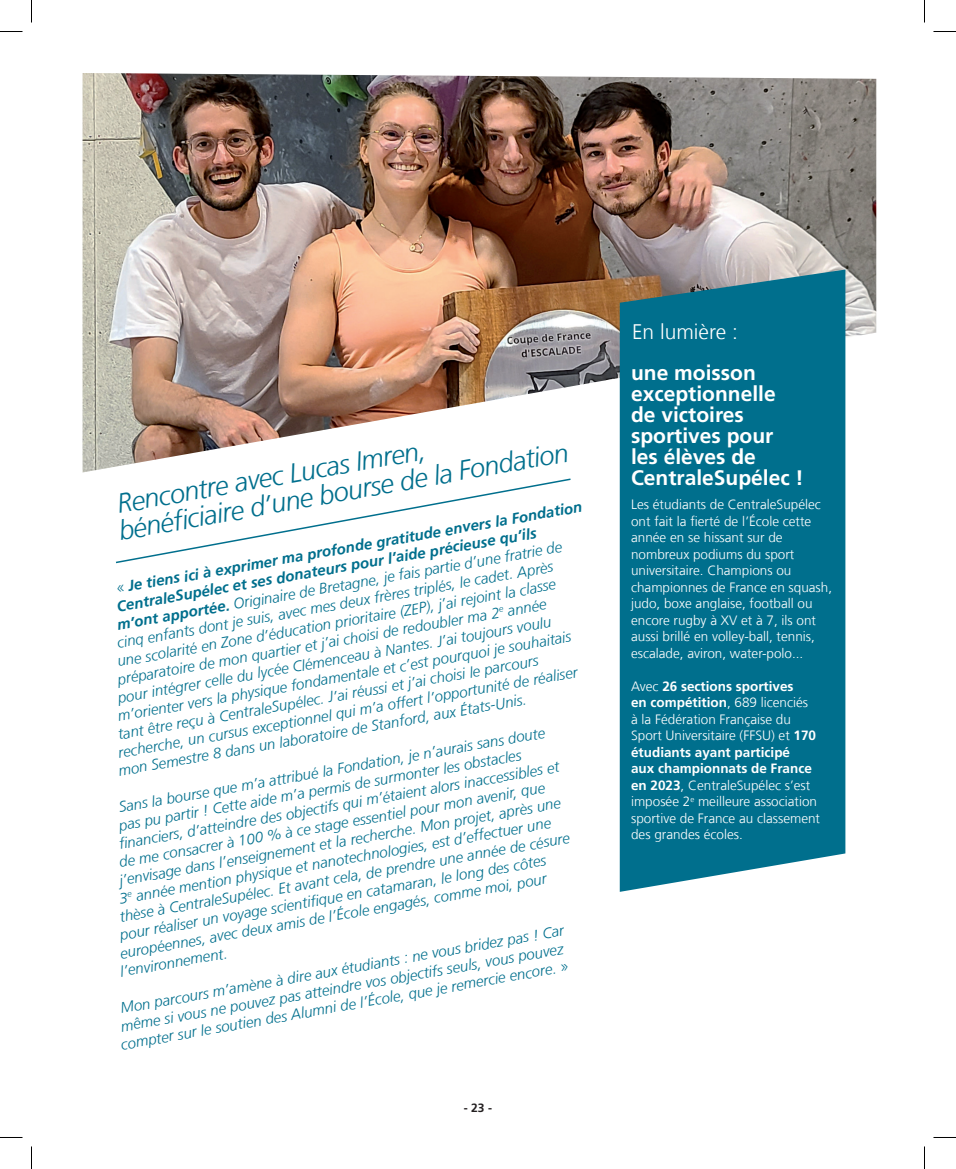
<style>
.page{position:relative;width:956px;height:1169px;background:#fff}
.page>*{position:absolute;margin:0;border:0;box-sizing:border-box;transform-origin:0 0}
.t1{font:italic 300 27px/27px "Frutiger LT Com";color:#006f8d}
.t2{font:700 21px/21px "Frutiger LT Com";color:#fff}
.t3{font:300 21px "Frutiger LT Com";color:#fff}
.t4{font:italic 300 15px/18px "Frutiger LT Com";color:#006f8d;text-align:center}
.t5{font:italic 700 15px "Frutiger LT Com";color:#006f8d}
.t6{font:300 13.5px/16.5px "Frutiger LT Com";color:#fff}
.t7{font:700 12px "Frutiger LT Com";color:#231f20}
.s1{font-weight:300}
.s2{font-weight:700}
</style>
<div class="page">
<img style="left:83px;top:73px;width:793px;height:399px">
<svg style="left:116px;top:478px;width:455px;height:86px"></svg>
<div style="left:620px;top:269px;width:225px;height:622px;background:#006f8d"></div>
<svg style="left:0;top:31px;width:22px;height:1px"></svg>
<svg style="left:933px;top:31px;width:23px;height:1px"></svg>
<svg style="left:0;top:1137px;width:22px;height:1px"></svg>
<svg style="left:933px;top:1137px;width:23px;height:1px"></svg>
<svg style="left:31px;top:0;width:1px;height:23px"></svg>
<svg style="left:31px;top:1146px;width:1px;height:23px"></svg>
<svg style="left:924px;top:0;width:1px;height:23px"></svg>
<svg style="left:924px;top:1146px;width:1px;height:23px"></svg>
<h1 class="t1" style="left:112px;top:491px;width:458px;rotate:-10deg">Rencontre avec Lucas Imren,<br>bénéfi ciaire d’une bourse de la Fondation</h1>
<p class="t5" style="left:115px;top:579px;width:474px;rotate:-10deg"><span class="s1">«</span> Je tiens ici à exprimer ma profonde gratitude envers la Fondation</p>
<p class="t5" style="left:115px;top:598px;width:427px;rotate:-10deg">CentraleSupélec et ses donateurs pour l’aide précieuse qu’ils</p>
<p class="t4" style="left:116px;top:616px;width:453px;rotate:-10deg"><span class="s2">m’ont apportée.</span> Originaire de Bretagne, je fais partie d’une fratrie de</p>
<p class="t4" style="left:116px;top:634px;width:444px;rotate:-10deg">cinq enfants dont je suis, avec mes deux frères triplés, le cadet. Après</p>
<p class="t4" style="left:116px;top:652px;width:447px;rotate:-10deg">une scolarité en Zone d’éducation prioritaire (ZEP), j’ai rejoint la classe</p>
<p class="t4" style="left:116px;top:670px;width:437px;rotate:-10deg">préparatoire de mon quartier et j’ai choisi de redoubler ma 2<sup>e</sup> année</p>
<p class="t4" style="left:116px;top:689px;width:442px;rotate:-10deg">pour intégrer celle du lycée Clémenceau à Nantes. J’ai toujours voulu</p>
<p class="t4" style="left:116px;top:707px;width:462px;rotate:-10deg">m’orienter vers la physique fondamentale et c’est pourquoi je souhaitais</p>
<p class="t4" style="left:117px;top:725px;width:428px;rotate:-10deg">tant être reçu à CentraleSupélec. J’ai réussi et j’ai choisi le parcours</p>
<p class="t4" style="left:117px;top:743px;width:468px;rotate:-10deg">recherche, un cursus exceptionnel qui m’a offert l’opportunité de réaliser</p>
<p class="t4" style="left:117px;top:762px;width:416px;rotate:-10deg">mon Semestre 8 dans un laboratoire de Stanford, aux États-Unis.</p>
<p class="t4" style="left:117px;top:798px;width:434px;rotate:-10deg">Sans la bourse que m’a attribué la Fondation, je n’aurais sans doute</p>
<p class="t4" style="left:117px;top:816px;width:410px;rotate:-10deg">pas pu partir ! Cette aide m’a permis de surmonter les obstacles</p>
<p class="t4" style="left:118px;top:835px;width:448px;rotate:-10deg">fi nanciers, d’atteindre des objectifs qui m’étaient alors inaccessibles et</p>
<p class="t4" style="left:118px;top:853px;width:434px;rotate:-10deg">de me consacrer à 100 % à ce stage essentiel pour mon avenir, que</p>
<p class="t4" style="left:118px;top:871px;width:449px;rotate:-10deg">j’envisage dans l’enseignement et la recherche. Mon projet, après une</p>
<p class="t4" style="left:118px;top:889px;width:439px;rotate:-10deg">3<sup>e</sup> année mention physique et nanotechnologies, est d’effectuer une</p>
<p class="t4" style="left:118px;top:908px;width:458px;rotate:-10deg">thèse à CentraleSupélec. Et avant cela, de prendre une année de césure</p>
<p class="t4" style="left:118px;top:926px;width:434px;rotate:-10deg">pour réaliser un voyage scientifi que en catamaran, le long des côtes</p>
<p class="t4" style="left:119px;top:944px;width:434px;rotate:-10deg">européennes, avec deux amis de l’École engagés, comme moi, pour</p>
<p class="t4" style="left:113px;top:1000px;width:458px;rotate:-10deg">Mon parcours m’amène à dire aux étudiants : ne vous bridez pas ! Car même si vous ne pouvez pas atteindre vos objectifs seuls, vous pouvez compter sur le soutien des Alumni de l’École, que je remercie encore. »</p>
<p class="t4" style="left:119px;top:962px;width:110px;rotate:-10deg">l’environnement.</p>
<p class="t7" style="left:464px;top:1100px;width:30px">- 23 -</p>
<h2 class="t3" style="left:632px;top:320px;width:107px">En lumière :</h2>
<h2 class="t2" style="left:631px;top:362px;width:174px">une moisson exceptionnelle de victoires sportives pour les élèves de<br>CentraleSupélec !</h2>
<p class="t6" style="left:631px;top:496px;width:203px">Les étudiants de CentraleSupélec ont fait la fierté de l’École cette année en se hissant sur de nombreux podiums du sport universitaire. Champions ou championnes de France en squash, judo, boxe anglaise, football ou encore rugby à XV et à 7, ils ont aussi brillé en volley-ball, tennis, escalade, aviron, water-polo...</p>
<p class="t6" style="left:631px;top:678px;width:191px">Avec <span class="s2">26 sections sportives<br>en compétition</span>, 689 licenciés<br>à la Fédération Française du<br>Sport Universitaire (FFSU) et <span class="s2">170 étudiants ayant participé<br>aux championnats de France en 2023</span>, CentraleSupélec s’est imposée 2<sup>e</sup> meilleure association sportive de France au classement des grandes écoles.</p>
</div>
